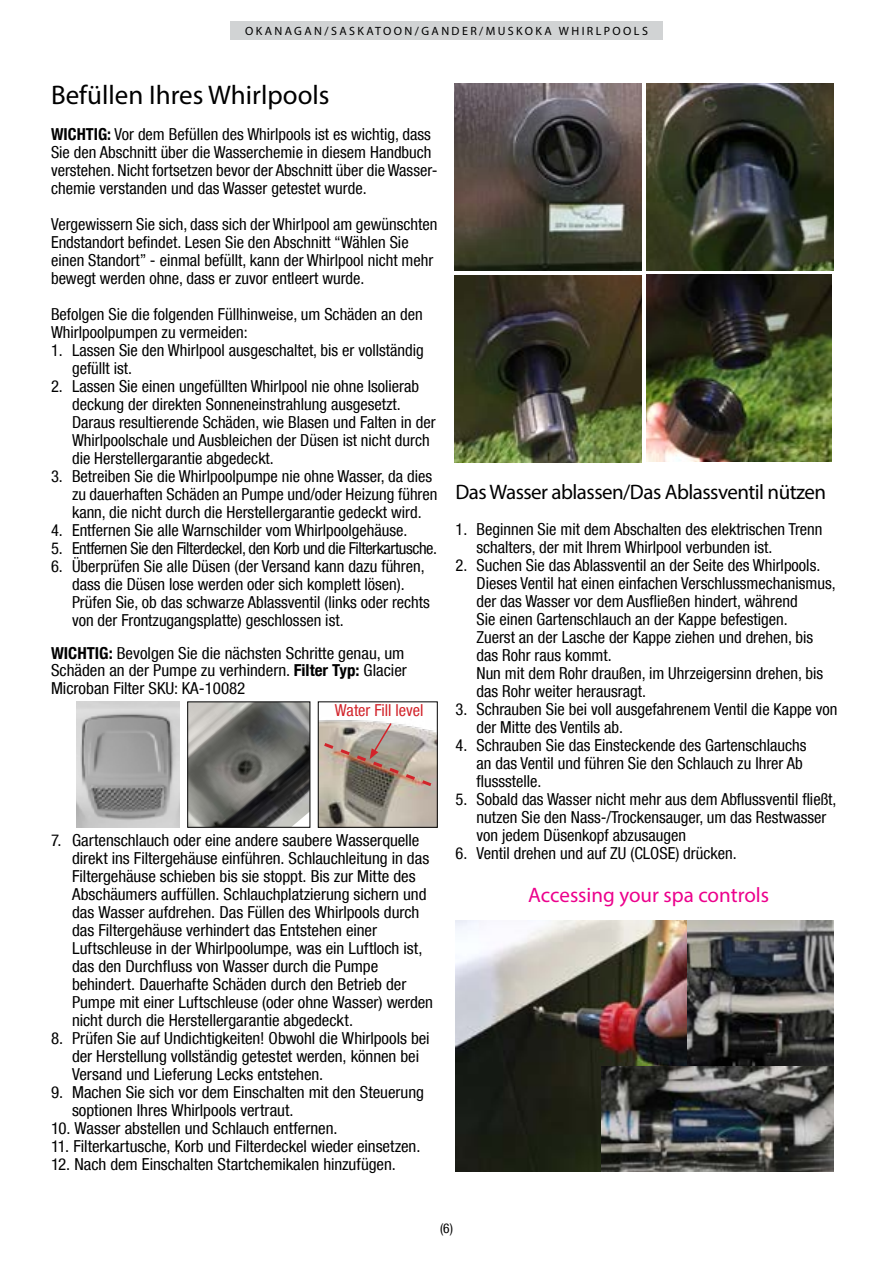
<style>
.page{position:relative;width:893px;height:1263px;background:#fff}
.page>*{position:absolute;margin:0;border:0;box-sizing:border-box;transform-origin:0 0}
.t1{font:27px "Myriad Pro";color:#000}
.t2{font:21px "Myriad Pro";letter-spacing:-.025em;color:#000}
.t3{font:21px "Myriad Pro";color:#ec008c}
.t4{font:condensed 16.5px/18px "Helvetica Neue LT Com";color:#000}
.t5{font:condensed 16.5px "Helvetica Neue LT Com";letter-spacing:-.025em;color:#000}
.t6{font:condensed 16.5px "Helvetica Neue LT Com";color:#d2232a}
.t7{font:condensed 13.5px "Helvetica Neue LT Com";color:#000}
.t8{font:12px "Myriad Pro";letter-spacing:.2em;color:#000}
.s1{font-weight:700}
</style>
<div class="page">
<div style="left:230px;top:21px;width:433px;height:19px;background:#d1d3d4"></div>
<img style="left:455px;top:84px;width:187px;height:187px">
<img style="left:455px;top:276px;width:187px;height:187px">
<img style="left:647px;top:84px;width:187px;height:187px">
<img style="left:647px;top:275px;width:184px;height:187px">
<img style="left:455px;top:921px;width:256px;height:250px">
<img style="left:76px;top:702px;width:103px;height:125px">
<img style="left:189px;top:704px;width:119px;height:121px">
<div style="left:187px;top:702px;width:123px;height:125px;border:1px solid #000"></div>
<img style="left:320px;top:720px;width:115px;height:105px">
<img style="left:321px;top:721px;width:114px;height:68px">
<img style="left:687px;top:921px;width:147px;height:144px">
<img style="left:601px;top:1066px;width:233px;height:105px">
<p class="t8" style="left:245px;top:23px;width:404px">OKANAGAN/SASKATOON/GANDER/MUSKOKA WHIRLPOOLS</p>
<h1 class="t1" style="left:51px;top:79px;width:280px">Befüllen Ihres Whirlpools</h1>
<p class="t4" style="left:51px;top:125px;width:388px"><span class="s1">WICHTIG:</span> Vor dem Befüllen des Whirlpools ist es wichtig, dass Sie den Abschnitt über die Wasserchemie in diesem Handbuch verstehen. Nicht fortsetzen bevor der Abschnitt über die Wasser&shy;chemie verstanden und das Wasser getestet wurde.</p>
<p class="t4" style="left:51px;top:215px;width:388px">Vergewissern Sie sich, dass sich der Whirlpool am gewünschten Endstandort befindet. Lesen Sie den Abschnitt “Wählen Sie einen Standort” - einmal befüllt, kann der Whirlpool nicht mehr bewegt werden ohne, dass er zuvor entleert wurde.</p>
<p class="t4" style="left:51px;top:305px;width:373px">Befolgen Sie die folgenden Füllhinweise, um Schäden an den<br>Whirlpoolpumpen zu vermeiden:</p>
<p class="t4" style="left:72px;top:341px;width:353px;text-indent:-21px">1. Lassen Sie den Whirlpool ausgeschaltet, bis er vollständig gefüllt ist.</p>
<p class="t4" style="left:72px;top:377px;width:365px;text-indent:-21px">2. Lassen Sie einen ungefüllten Whirlpool nie ohne Isolierab deckung der direkten Sonneneinstrahlung ausgesetzt.<br>Daraus resultierende Schäden, wie Blasen und Falten in der Whirlpoolschale und Ausbleichen der Düsen ist nicht durch die Herstellergarantie abgedeckt.</p>
<p class="t4" style="left:72px;top:467px;width:367px;text-indent:-21px">3. Betreiben Sie die Whirlpoolpumpe nie ohne Wasser, da dies zu dauerhaften Schäden an Pumpe und/oder Heizung führen kann, die nicht durch die Herstellergarantie gedeckt wird.</p>
<p class="t4" style="left:51px;top:521px;width:358px">4. Entfernen Sie alle Warnschilder vom Whirlpoolgehäuse.</p>
<p class="t5" style="left:51px;top:539px;width:388px">5. Entfernen Sie den Filterdeckel, den Korb und die Filterkartusche.</p>
<p class="t4" style="left:72px;top:557px;width:359px;text-indent:-21px">6. Überprüfen Sie alle Düsen (der Versand kann dazu führen, dass die Düsen lose werden oder sich komplett lösen).<br>Prüfen Sie, ob das schwarze Ablassventil (links oder rechts von der Frontzugangsplatte) geschlossen ist.</p>
<p class="t4" style="left:51px;top:645px;width:357px;line-height:16.5px"><span class="s1">WICHTIG:</span> Bevolgen Sie die nächsten Schritte genau, um<br>Schäden an der Pumpe zu verhindern. <span class="s1">Filter Typ:</span> Glacier</p>
<p class="t4" style="left:51px;top:679px;width:196px">Microban Filter SKU: KA-10082</p>
<p class="t6" style="left:335px;top:700px;width:90px">Water Fill level</p>
<p class="t4" style="left:72px;top:831px;width:363px;text-indent:-21px">7. Gartenschlauch oder eine andere saubere Wasserquelle direkt ins Filtergehäuse einführen. Schlauchleitung in das Filtergehäuse schieben bis sie stoppt. Bis zur Mitte des Abschäumers auffüllen. Schlauchplatzierung sichern und das Wasser aufdrehen. Das Füllen des Whirlpools durch das Filtergehäuse verhindert das Entstehen einer Luftschleuse in der Whirlpoolumpe, was ein Luftloch ist, das den Durchfluss von Wasser durch die Pumpe behindert. Dauerhafte Schäden durch den Betrieb der Pumpe mit einer Luftschleuse (oder ohne Wasser) werden nicht durch die Herstellergarantie abgedeckt.</p>
<p class="t4" style="left:72px;top:1029px;width:359px;text-indent:-21px">8. Prüfen Sie auf Undichtigkeiten! Obwohl die Whirlpools bei der Herstellung vollständig getestet werden, können bei<br>Versand und Lieferung Lecks entstehen.</p>
<p class="t4" style="left:72px;top:1083px;width:353px;text-indent:-21px">9. Machen Sie sich vor dem Einschalten mit den Steuerung soptionen Ihres Whirlpools vertraut.</p>
<p class="t4" style="left:51px;top:1119px;width:288px">10. Wasser abstellen und Schlauch entfernen.</p>
<p class="t4" style="left:51px;top:1137px;width:371px">11. Filterkartusche, Korb und Filterdeckel wieder einsetzen.</p>
<p class="t4" style="left:51px;top:1155px;width:346px">12. Nach dem Einschalten Startchemikalen hinzufügen.</p>
<p class="t2" style="left:455px;top:479px;width:372px">Das Wasser ablassen/Das Ablassventil nützen</p>
<p class="t4" style="left:476px;top:520px;width:348px;text-indent:-21px">1. Beginnen Sie mit dem Abschalten des elektrischen Trenn schalters, der mit Ihrem Whirlpool verbunden ist.</p>
<p class="t4" style="left:476px;top:556px;width:361px;text-indent:-21px">2. Suchen Sie das Ablassventil an der Seite des Whirlpools.<br>Dieses Ventil hat einen einfachen Verschlussmechanismus, der das Wasser vor dem Ausfließen hindert, während<br>Sie einen Gartenschlauch an der Kappe befestigen.<br>Zuerst an der Lasche der Kappe ziehen und drehen, bis das Rohr raus kommt.<br>Nun mit dem Rohr draußen, im Uhrzeigersinn drehen, bis das Rohr weiter herausragt.</p>
<p class="t4" style="left:476px;top:700px;width:363px;text-indent:-21px">3. Schrauben Sie bei voll ausgefahrenem Ventil die Kappe von der Mitte des Ventils ab.</p>
<p class="t4" style="left:476px;top:736px;width:332px;text-indent:-21px">4. Schrauben Sie das Einsteckende des Gartenschlauchs an das Ventil und führen Sie den Schlauch zu Ihrer Ab flussstelle.</p>
<p class="t4" style="left:476px;top:790px;width:362px;text-indent:-21px">5. Sobald das Wasser nicht mehr aus dem Abflussventil fließt, nutzen Sie den Nass-/Trockensauger, um das Restwasser von jedem Düsenkopf abzusaugen</p>
<p class="t4" style="left:455px;top:844px;width:283px">6. Ventil drehen und auf ZU (CLOSE) drücken.</p>
<p class="t3" style="left:528px;top:882px;width:242px">Accessing your spa controls</p>
<p class="t7" style="left:440px;top:1220px;width:14px">(6)</p>
</div>
